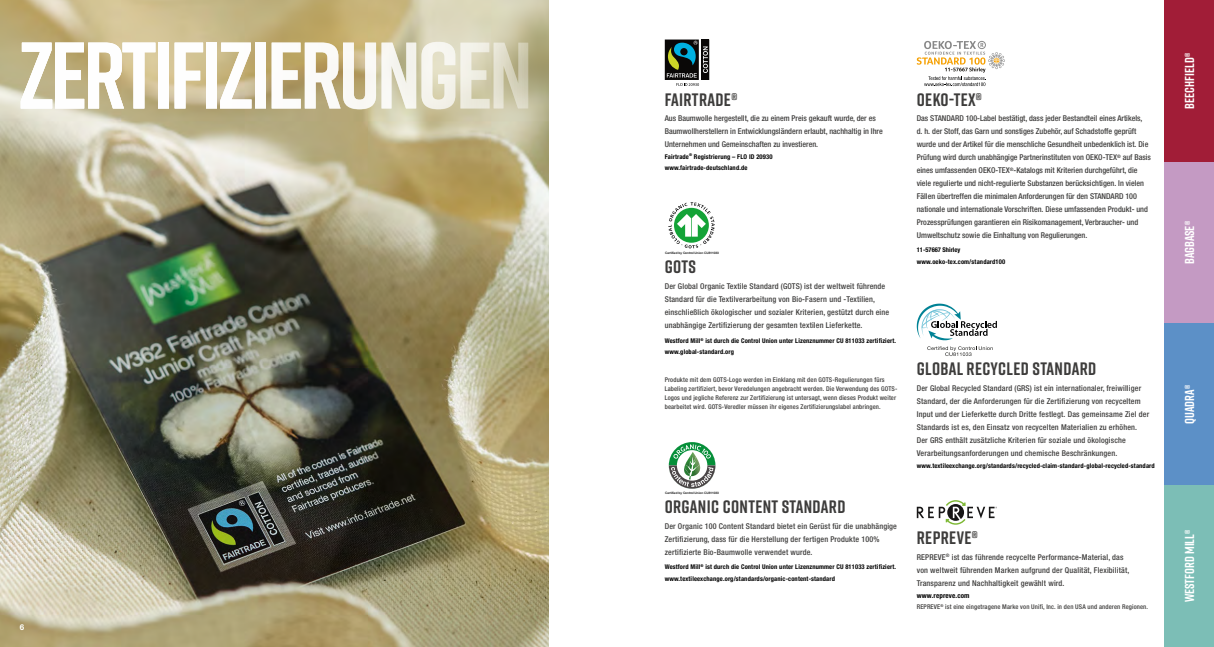
<style>
.page{position:relative;width:1214px;height:647px;background:#fff}
.page>*{position:absolute;margin:0;border:0;box-sizing:border-box;transform-origin:0 0}
.t1{font:700 94px "Rift";letter-spacing:-.04em;color:#fff}
.t2{font:700 18px "Rift";letter-spacing:.02em;color:#3d3c3b}
.t3{font:700 13px "Rift";color:#fff}
.t4{font:500 condensed 8px/13px "Helvetica Neue LT Pro";letter-spacing:.015em;color:#3d3c3b}
.t5{font:700 8px "Helvetica Neue LT Pro";color:#fff}
.t6{font:700 condensed 7px "Helvetica Neue LT Pro";letter-spacing:.02em;color:#000}
.t7{font:700 condensed 6.5px/11.5px "Helvetica Neue LT Pro";letter-spacing:.02em;color:#000}
.t8{font:500 condensed 6.5px/9px "Helvetica Neue LT Pro";letter-spacing:.02em;color:#3d3c3b}
.t9{font:500 3.2px "Helvetica Neue LT Pro";color:#000}
</style>
<div class="page">
<img style="left:0;top:0;width:549px;height:646px">
<svg style="left:664px;top:39px;width:45px;height:47px;background:#4d605c"></svg>
<svg style="left:668px;top:442px;width:47px;height:46px"></svg>
<svg style="left:668px;top:202px;width:46px;height:46px"></svg>
<svg style="left:916px;top:41px;width:88px;height:45px"></svg>
<svg style="left:916px;top:303px;width:80px;height:37px"></svg>
<svg style="left:927px;top:346px;width:65px;height:10px"></svg>
<svg style="left:916px;top:500px;width:80px;height:24px"></svg>
<div style="left:1163px;top:0;width:50px;height:162px;background:#a11d37"></div>
<div style="left:1163px;top:162px;width:50px;height:161px;background:#c49ac3"></div>
<div style="left:1163px;top:323px;width:50px;height:162px;background:#5c90c7"></div>
<div style="left:1163px;top:485px;width:50px;height:161px;background:#7cbeb6"></div>
<h1 class="t1" style="left:19px;top:8px;width:515px">ZERTIFIZIERUNGEN</h1>
<p class="t5" style="left:20px;top:622px;width:6px">6</p>
<h2 class="t2" style="left:664px;top:86px;width:74px">FAIRTRADE®</h2>
<p class="t4" style="left:664px;top:112px;width:219px">Aus Baumwolle hergestellt, die zu einem Preis gekauft wurde, der es<br>Baumwollherstellern in Entwicklungsländern erlaubt, nachhaltig in Ihre<br>Unternehmen und Gemeinschaften zu investieren.</p>
<p class="t7" style="left:664px;top:150px;width:109px">Fairtrade<sup>®</sup> Registrierung – FLO ID 20930 www.fairtrade-deutschland.de</p>
<p class="t9" style="left:665px;top:251px;width:55px">Certified by Control Union CU811033</p>
<h2 class="t2" style="left:664px;top:254px;width:33px">GOTS</h2>
<p class="t4" style="left:664px;top:280px;width:226px">Der Global Organic Textile Standard (GOTS) ist der weltweit führende Standard für die Textilverarbeitung von Bio-Fasern und -Textilien, einschließlich ökologischer und sozialer Kriterien, gestützt durch eine unabhängige Zertifizierung der gesamten textilen Lieferkette.</p>
<p class="t7" style="left:664px;top:334px;width:233px">Westford Mill<sup>®</sup> ist durch die Control Union unter Lizenznummer CU 811033 zertifiziert. www.global-standard.org</p>
<p class="t8" style="left:664px;top:375px;width:234px">Produkte mit dem GOTS-Logo werden im Einklang mit den GOTS-Regulierungen fürs Labeling zertifiziert, bevor Veredelungen angebracht werden. Die Verwendung des GOTS-Logos und jegliche Referenz zur Zertifizierung ist untersagt, wenn dieses Produkt weiter bearbeitet wird. GOTS-Veredler müssen ihr eigenes Zertifizierungslabel anbringen.</p>
<p class="t9" style="left:665px;top:490px;width:55px">Certified by Control Union CU811033</p>
<h2 class="t2" style="left:664px;top:493px;width:182px">ORGANIC CONTENT STANDARD</h2>
<p class="t4" style="left:664px;top:519px;width:234px">Der Organic 100 Content Standard bietet ein Gerüst für die unabhängige<br>Zertifizierung, dass für die Herstellung der fertigen Produkte 100% zertifizierte Bio-Baumwolle verwendet wurde.</p>
<p class="t7" style="left:664px;top:560px;width:233px">Westford Mill<sup>®</sup> ist durch die Control Union unter Lizenznummer CU 811033 zertifiziert. www.textileexchange.org/standards/organic-content-standard</p>
<h2 class="t2" style="left:916px;top:86px;width:66px">OEKO-TEX®</h2>
<p class="t4" style="left:916px;top:112px;width:236px">Das STANDARD 100-Label bestätigt, dass jeder Bestandteil eines Artikels,<br>d. h. der Stoff, das Garn und sonstiges Zubehör, auf Schadstoffe geprüft wurde und der Artikel für die menschliche Gesundheit unbedenklich ist. Die Prüfung wird durch unabhängige Partnerinstituten von OEKO-TEX<sup>®</sup> auf Basis eines umfassenden OEKO-TEX<sup>®</sup>-Katalogs mit Kriterien durchgeführt, die viele regulierte und nicht-regulierte Substanzen berücksichtigen. In vielen Fällen übertreffen die minimalen Anforderungen für den STANDARD 100 nationale und internationale Vorschriften. Diese umfassenden Produkt- und Prozessprüfungen garantieren ein Risikomanagement, Verbraucher- und Umweltschutz sowie die Einhaltung von Regulierungen.</p>
<p class="t7" style="left:916px;top:244px;width:90px">11-57667 Shirley www.oeko-tex.com/standard100</p>
<h2 class="t2" style="left:916px;top:356px;width:181px">GLOBAL RECYCLED STANDARD</h2>
<p class="t4" style="left:916px;top:381px;width:234px">Der Global Recycled Standard (GRS) ist ein internationaler, freiwilliger Standard, der die Anforderungen für die Zertifizierung von recyceltem Input und der Lieferkette durch Dritte festlegt. Das gemeinsame Ziel der Standards ist es, den Einsatz von recycelten Materialien zu erhöhen.<br>Der GRS enthält zusätzliche Kriterien für soziale und ökologische Verarbeitungsanforderungen und chemische Beschränkungen.</p>
<p class="t7" style="left:916px;top:459px;width:239px">www.textileexchange.org/standards/recycled-claim-standard-global-recycled-standard</p>
<h2 class="t2" style="left:916px;top:524px;width:62px">REPREVE®</h2>
<p class="t4" style="left:916px;top:550px;width:214px">REPREVE<sup>®</sup> ist das führende recycelte Performance-Material, das von weltweit führenden Marken aufgrund der Qualität, Flexibilität,<br>Transparenz und Nachhaltigkeit gewählt wird.</p>
<p class="t6" style="left:916px;top:590px;width:54px">www.repreve.com</p>
<p class="t8" style="left:916px;top:601px;width:233px">REPREVE<sup>®</sup> ist eine eingetragene Marke von Unifi, Inc. in den USA und anderen Regionen.</p>
<h3 class="t3" style="left:1179px;top:108px;width:57px;rotate:-90deg">BEECHFIELD®</h3>
<h3 class="t3" style="left:1179px;top:264px;width:44px;rotate:-90deg">BAGBASE®</h3>
<h3 class="t3" style="left:1179px;top:423px;width:40px;rotate:-90deg">QUADRA®</h3>
<h3 class="t3" style="left:1179px;top:602px;width:74px;rotate:-90deg">WESTFORD MILL®</h3>
</div>
